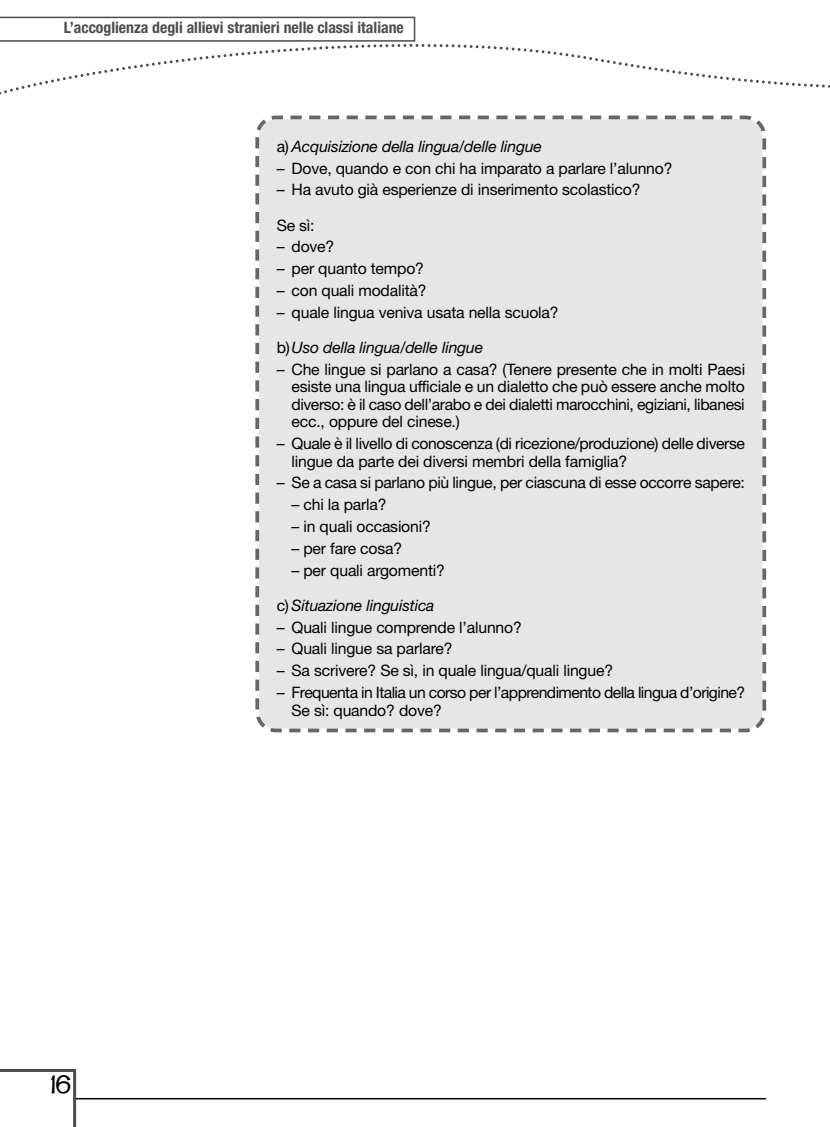
<style>
.page{position:relative;width:830px;height:1127px;background:#fff}
.page>*{position:absolute;margin:0;border:0;box-sizing:border-box;transform-origin:0 0}
.t1{font:300 27px "Typographyof Coop";color:#000}
.t2{font:15.75px/17.5px "Helvetica Neue";letter-spacing:-.01em;color:#000;text-align:justify}
.t3{font:italic 15.75px "Helvetica Neue";letter-spacing:-.01em;color:#000}
.t4{font:15.75px/17.5px "Helvetica Neue";letter-spacing:-.035em;color:#000}
.t5{font:700 condensed 15.75px "Helvetica Neue";color:#4d4d4d}
.s1{font-style:normal}
</style>
<div class="page">
<svg style="left:0;top:16px;width:416px;height:1px"></svg>
<svg style="left:0;top:17px;width:829px;height:78px"></svg>
<div style="left:255px;top:115px;width:512px;height:618px;background:#e6e6e6"></div>
<svg style="left:266px;top:725px;width:19px;height:8px"></svg>
<hr style="left:34px;top:1098px;width:731px;height:1px;background:#000">
<svg style="left:0;top:17px;width:415px;height:25px"></svg>
<svg style="left:0;top:1069px;width:76px;height:58px"></svg>
<p class="t5" style="left:64px;top:22px;width:341px">L’accoglienza degli allievi stranieri nelle classi italiane</p>
<h1 class="t1" style="left:51px;top:1068px;width:21px">16</h1>
<p class="t3" style="left:276px;top:137px;width:267px"><span class="s1">a)</span> Acquisizione della lingua/delle lingue</p>
<p class="t2" style="left:276px;top:161px;width:397px">– Dove, quando e con chi ha imparato a parlare l’alunno?</p>
<p class="t2" style="left:276px;top:183px;width:365px">– Ha avuto già esperienze di inserimento scolastico?</p>
<p class="t2" style="left:276px;top:218px;width:39px">Se sì:</p>
<p class="t2" style="left:276px;top:239px;width:59px">– dove?</p>
<p class="t2" style="left:276px;top:261px;width:149px">– per quanto tempo?</p>
<p class="t2" style="left:276px;top:283px;width:151px">– con quali modalità?</p>
<p class="t2" style="left:276px;top:305px;width:283px">– quale lingua veniva usata nella scuola?</p>
<p class="t3" style="left:276px;top:338px;width:208px"><span class="s1">b)</span>Uso della lingua/delle lingue</p>
<p class="t2" style="left:291px;top:362px;width:455px;text-indent:-15px">– Che lingue si parlano a casa? (Tenere presente che in molti Paesi esiste una lingua ufficiale e un dialetto che può essere anche molto diverso: è il caso dell’arabo e dei dialetti marocchini, egiziani, libanesi ecc., oppure del cinese.)</p>
<p class="t2" style="left:291px;top:436px;width:455px;text-indent:-15px">– Quale è il livello di conoscenza (di ricezione/produzione) delle diverse lingue da parte dei diversi membri della famiglia?</p>
<p class="t2" style="left:276px;top:476px;width:469px">– Se a casa si parlano più lingue, per ciascuna di esse occorre sapere:</p>
<p class="t2" style="left:291px;top:497px;width:97px">– chi la parla?</p>
<p class="t2" style="left:291px;top:519px;width:141px">– in quali occasioni?</p>
<p class="t2" style="left:291px;top:541px;width:112px">– per fare cosa?</p>
<p class="t2" style="left:291px;top:563px;width:155px">– per quali argomenti?</p>
<p class="t3" style="left:276px;top:596px;width:159px"><span class="s1">c)</span> Situazione linguistica</p>
<p class="t2" style="left:276px;top:620px;width:246px">– Quali lingue comprende l’alunno?</p>
<p class="t2" style="left:276px;top:641px;width:177px">– Quali lingue sa parlare?</p>
<p class="t2" style="left:276px;top:663px;width:338px">– Sa scrivere? Se sì, in quale lingua/quali lingue?</p>
<p class="t4" style="left:291px;top:685px;width:455px;text-indent:-15px">– Frequenta in Italia un corso per l’apprendimento della lingua d’origine?<br>Se sì: quando? dove?</p>
</div>
